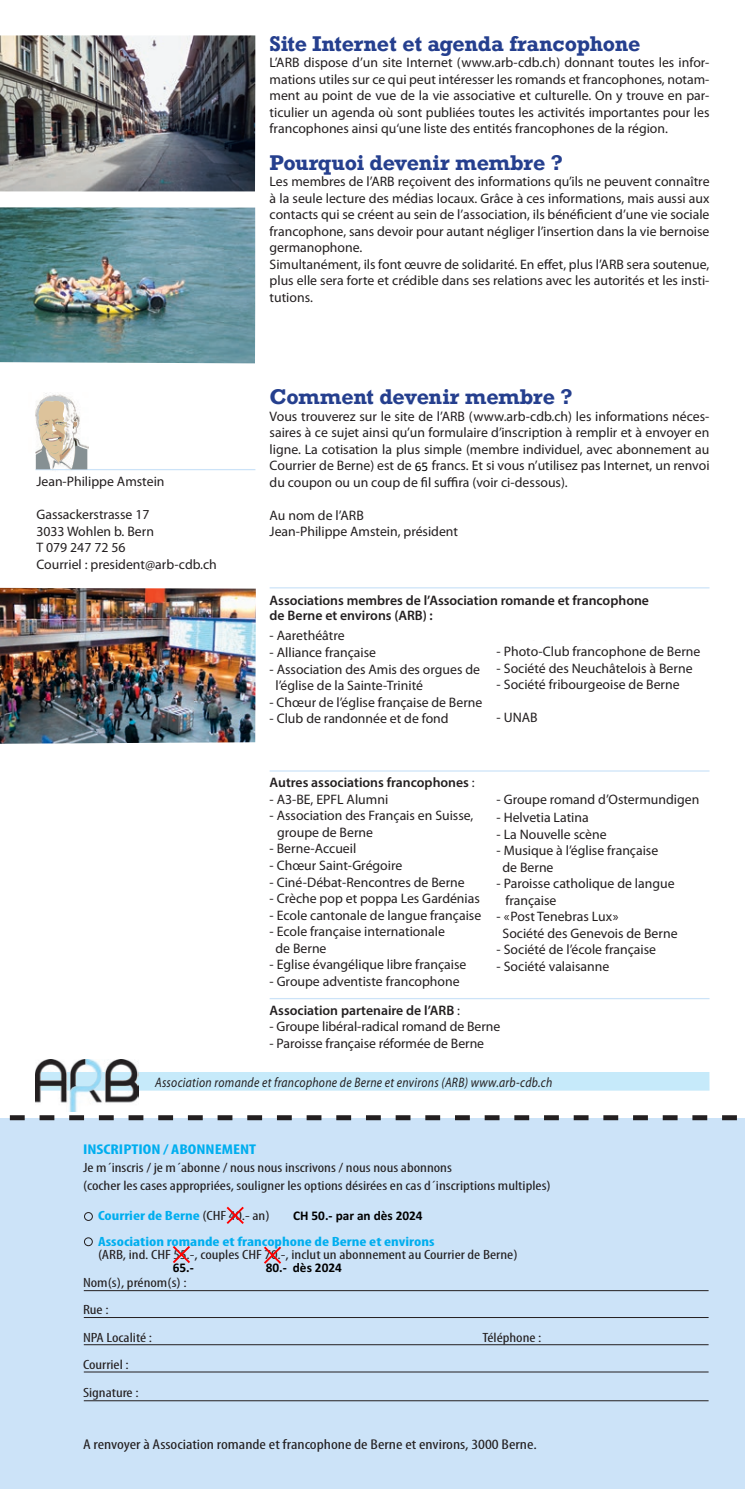
<style>
.page{position:relative;width:745px;height:1489px;background:#fff}
.page>*{position:absolute;margin:0;border:0;box-sizing:border-box;transform-origin:0 0}
.t1{font:700 20px "Rockwell";letter-spacing:-.01em;color:#253f8e}
.t2{font:condensed 14.25px "Myriad Pro";color:#231f20;scale:1.25 1}
.t3{font:700 condensed 14.25px "Myriad Pro";color:#00aeef;scale:1.25 1}
.t4{font:13.75px/16.5px "Myriad Pro";color:#231f20}
.t5{font:600 13.75px/15px "Myriad Pro";color:#231f20}
.t6{font:italic 13.75px "Myriad Pro";letter-spacing:.025em;color:#231f20;scale:.85 1}
.t7{font:condensed 13.5px/27.5px "Myriad Pro";color:#231f20;scale:1.25 1}
.t8{font:700 condensed 13.5px/25.4px "Myriad Pro";color:#00aeef;scale:1.25 1}
.t9{font:700 13.25px "Calibri";color:#000}
.t10{font:13.25px "Calibri";color:#000}
.s1{font-weight:400}
.s2{font-weight:400;color:#231f20}
</style>
<div class="page">
<div style="left:0;top:1115px;width:744px;height:373px;background:#cce3f8"></div>
<hr style="left:35px;top:469px;width:220px;height:1px;background:#cce3f8">
<img style="left:35px;top:393px;width:54px;height:78px">
<svg style="left:36px;top:396px;width:51px;height:73px"></svg>
<img style="left:0;top:207px;width:255px;height:156px">
<img style="left:0;top:588px;width:256px;height:155px">
<img style="left:0;top:35px;width:255px;height:156px">
<hr style="left:84px;top:1400px;width:624px;height:1px;background:#231f20">
<hr style="left:84px;top:1290px;width:624px;height:1px;background:#231f20">
<hr style="left:84px;top:1317px;width:624px;height:1px;background:#231f20">
<hr style="left:84px;top:1344px;width:624px;height:1px;background:#231f20">
<hr style="left:84px;top:1371px;width:624px;height:1px;background:#231f20">
<div style="left:84px;top:1212px;width:9px;height:8px;border:1px solid #231f20;border-radius:50%"></div>
<div style="left:84px;top:1237px;width:9px;height:8px;border:1px solid #231f20;border-radius:50%"></div>
<div style="left:37px;top:1071px;width:672px;height:19px;background:#c6eafa"></div>
<img style="left:35px;top:1059px;width:103px;height:51px">
<hr style="left:269px;top:587px;width:440px;height:1px;background:#cce3f8">
<hr style="left:269px;top:770px;width:440px;height:1px;background:#cce3f8">
<hr style="left:269px;top:997px;width:440px;height:2px;background:#cce3f8">
<svg style="left:226px;top:1206px;width:18px;height:17px"></svg>
<svg style="left:173px;top:1245px;width:17px;height:17px"></svg>
<svg style="left:264px;top:1246px;width:17px;height:17px"></svg>
<p class="t4" style="left:36px;top:474px;width:129px">Jean-Philippe Amstein</p>
<p class="t4" style="left:36px;top:507px;width:182px">Gassackerstrasse 17<br>3033 Wohlen b. Bern<br>T 079 247 72 56<br>Courriel : president@arb-cdb.ch</p>
<h1 class="t1" style="left:269px;top:30px;width:372px">Site Internet et agenda francophone</h1>
<p class="t4" style="left:269px;top:54px;width:441px;text-align:justify">L’ARB dispose d’un site Internet (www.arb-cdb.ch) donnant toutes les infor&shy;mations utiles sur ce qui peut intéresser les romands et francophones, notam&shy;ment au point de vue de la vie associative et culturelle. On y trouve en par&shy;ticulier un agenda où sont publiées toutes les activités importantes pour les francophones ainsi qu‘une liste des entités francophones de la région.</p>
<h1 class="t1" style="left:269px;top:149px;width:295px">Pourquoi devenir membre ?</h1>
<p class="t4" style="left:269px;top:173px;width:441px">Les membres de l’ARB reçoivent des informations qu’ils ne peuvent connaître à la seule lecture des médias locaux. Grâce à ces informations, mais aussi aux contacts qui se créent au sein de l’association, ils bénéficient d’une vie sociale francophone, sans devoir pour autant négliger l’insertion dans la vie bernoise germanophone.<br>Simultanément, ils font œuvre de solidarité. En effet, plus l’ARB sera soutenue, plus elle sera forte et crédible dans ses relations avec les autorités et les insti&shy;tutions.</p>
<h1 class="t1" style="left:269px;top:384px;width:304px">Comment devenir membre ?</h1>
<p class="t4" style="left:269px;top:408px;width:441px;text-align:justify">Vous trouverez sur le site de l’ARB (www.arb-cdb.ch) les informations néces&shy;saires à ce sujet ainsi qu’un formulaire d’inscription à remplir et à envoyer en ligne. La cotisation la plus simple (membre individuel, avec abonnement au Courrier de Berne) est de 55 francs. Et si vous n’utilisez pas Internet, un renvoi du coupon ou un coup de fil suffira (voir ci-dessous).</p>
<p class="t4" style="left:269px;top:507px;width:190px">Au nom de l’ARB<br>Jean-Philippe Amstein, président</p>
<p class="t10" style="left:414px;top:460px;width:15px">65</p>
<p class="t5" style="left:269px;top:592px;width:381px">Associations membres de l’Association romande et francophone de Berne et environs (ARB) :</p>
<p class="t4" style="left:269px;top:628px;width:76px">- Aarethéâtre</p>
<p class="t4" style="left:269px;top:644px;width:108px">- Alliance française</p>
<p class="t4" style="left:275px;top:661px;width:206px;text-indent:-6px">- Association des Amis des orgues de l’église de la Sainte-Trinité</p>
<p class="t4" style="left:269px;top:694px;width:214px">- Chœur de l’église française de Berne</p>
<p class="t4" style="left:269px;top:710px;width:180px">- Club de randonnée et de fond</p>
<p class="t4" style="left:496px;top:643px;width:205px">- Photo-Club francophone de Berne</p>
<p class="t4" style="left:496px;top:660px;width:197px">- Société des Neuchâtelois à Berne</p>
<p class="t4" style="left:496px;top:676px;width:184px">- Société fribourgeoise de Berne</p>
<p class="t4" style="left:496px;top:709px;width:42px">- UNAB</p>
<p class="t5" style="left:269px;top:775px;width:206px">Autres associations francophones <span class="s1">:</span></p>
<p class="t4" style="left:269px;top:791px;width:120px">- A3-BE, EPFL Alumni</p>
<p class="t4" style="left:277px;top:807px;width:197px;text-indent:-8px">- Association des Français en Suisse, groupe de Berne</p>
<p class="t4" style="left:269px;top:840px;width:88px">- Berne-Accueil</p>
<p class="t4" style="left:269px;top:857px;width:134px">- Chœur Saint-Grégoire</p>
<p class="t4" style="left:269px;top:873px;width:197px">- Ciné-Débat-Rencontres de Berne</p>
<p class="t4" style="left:269px;top:890px;width:212px">- Crèche pop et poppa Les Gardénias</p>
<p class="t4" style="left:269px;top:906px;width:213px">- Ecole cantonale de langue française</p>
<p class="t4" style="left:275px;top:923px;width:171px;text-indent:-6px">- Ecole française internationale de Berne</p>
<p class="t4" style="left:269px;top:956px;width:198px">- Eglise évangélique libre française</p>
<p class="t4" style="left:269px;top:972px;width:191px">- Groupe adventiste francophone</p>
<p class="t4" style="left:496px;top:791px;width:204px">- Groupe romand d’Ostermundigen</p>
<p class="t4" style="left:496px;top:809px;width:93px">- Helvetia Latina</p>
<p class="t4" style="left:496px;top:826px;width:111px">- La Nouvelle scène</p>
<p class="t4" style="left:502px;top:842px;width:157px;text-indent:-6px">- Musique à l’église française de Berne</p>
<p class="t4" style="left:505px;top:875px;width:171px;text-indent:-9px">- Paroisse catholique de langue française</p>
<p class="t4" style="left:502px;top:908px;width:176px;text-indent:-6px">- «Post Tenebras Lux»<br>Société des Genevois de Berne</p>
<p class="t4" style="left:496px;top:941px;width:161px">- Société de l’école française</p>
<p class="t4" style="left:496px;top:958px;width:114px">- Société valaisanne</p>
<p class="t5" style="left:269px;top:1002px;width:192px">Association partenaire de l’ARB <span class="s1">:</span></p>
<p class="t4" style="left:269px;top:1018px;width:232px">- Groupe libéral-radical romand de Berne</p>
<p class="t4" style="left:269px;top:1035px;width:216px">- Paroisse française réformée de Berne</p>
<p class="t6" style="left:155px;top:1075px;width:468px">Association romande et francophone de Berne et environs (ARB) www.arb-cdb.ch</p>
<p class="t3" style="left:83px;top:1141px;width:140px">INSCRIPTION / ABONNEMENT</p>
<p class="t7" style="left:83px;top:1159px;width:375px;line-height:17.9px">Je m´inscris / je m´abonne / nous nous inscrivons / nous nous abonnons<br>(cocher les cases appropriées, souligner les options désirées en cas d´inscriptions multiples)</p>
<p class="t8" style="left:98px;top:1203px;width:270px">Courrier de Berne <span class="s2">(CHF 40.- an)<br></span>Association romande et francophone de Berne et environs</p>
<p class="t7" style="left:83px;top:1240px;width:349px;text-indent:15px">(ARB, ind. CHF 55.-, couples CHF 70.-, inclut un abonnement au Courrier de Berne)<br>Nom(s), prénom(s) :<br>Rue :<br>NPA Localité :</p>
<p class="t9" style="left:293px;top:1209px;width:131px">CH 50.- par an dès 2024</p>
<p class="t9" style="left:172px;top:1261px;width:23px">65.-</p>
<p class="t9" style="left:265px;top:1261px;width:77px">80.- dès 2024</p>
<p class="t7" style="left:482px;top:1323px;width:49px">Téléphone :</p>
<p class="t7" style="left:83px;top:1350px;width:46px">Courriel :<br>Signature :</p>
<p class="t2" style="left:83px;top:1436px;width:364px">A renvoyer à Association romande et francophone de Berne et environs, 3000 Berne.</p>
</div>
